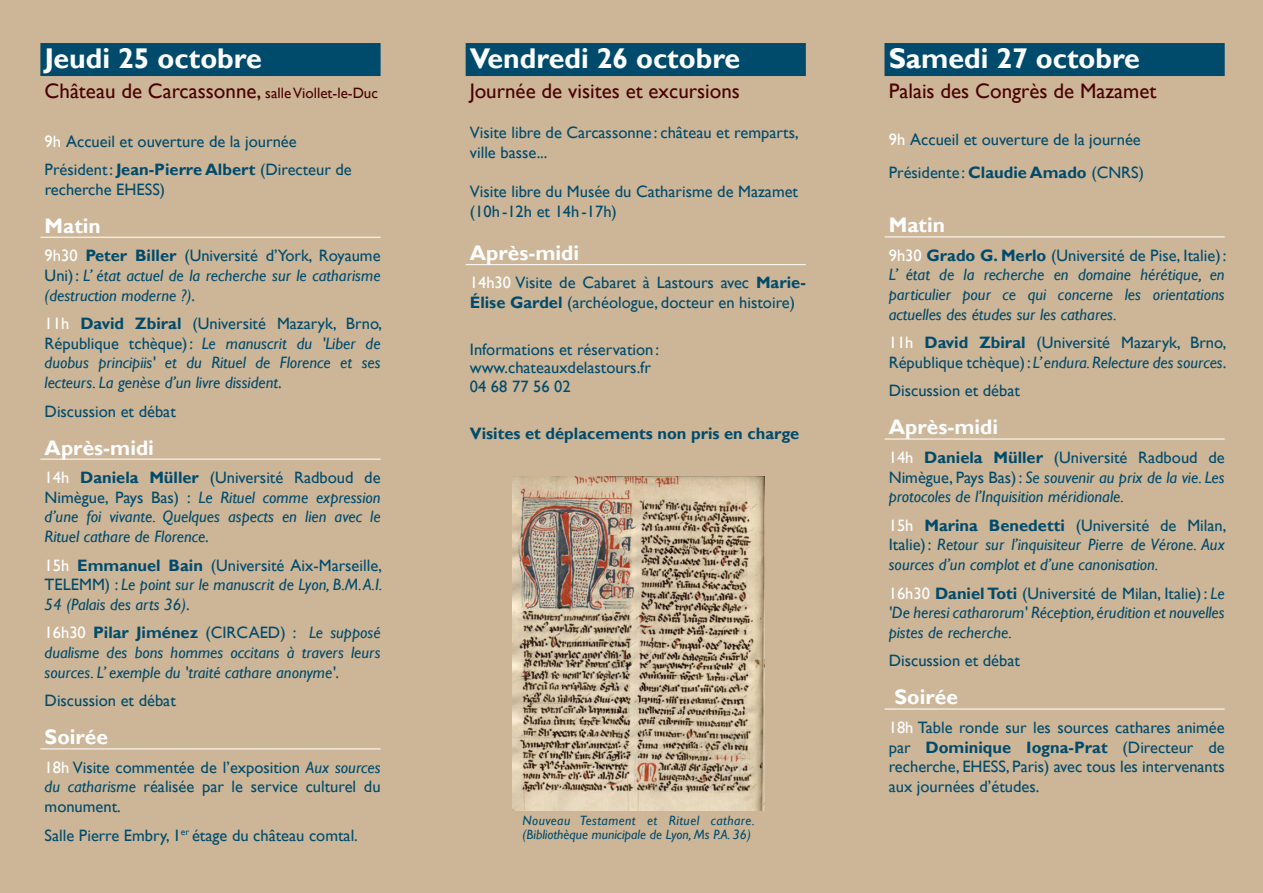
<style>
.page{position:relative;width:1263px;height:893px;background:#cdb698}
.page>*{position:absolute;margin:0;border:0;box-sizing:border-box;transform-origin:0 0}
.t1{font:700 28.5px "Gill Sans";color:#fff}
.t2{font:21px "Gill Sans";color:#490000}
.t3{font:700 21px "Gill Sans";color:#fff}
.t4{font:italic 16.5px/19.8px "Gill Sans";color:#004b6c;text-align:justify}
.t5{font:16.5px/19.8px "Gill Sans";color:#004b6c}
.t6{font:700 16.5px "Gill Sans";color:#004b6c}
.t7{font:italic 13.5px/13.5px "Gill Sans";color:#004b6c}
.s1{font-size:15px}
.s2{color:#fff}
.s3{font-weight:700}
.s4{font-style:normal;color:#fff}
.s5{font-weight:700;font-style:normal}
.s6{font-style:normal}
.s7{font-style:italic}
</style>
<div class="page">
<div style="left:40px;top:43px;width:341px;height:33px;background:#004b6c"></div>
<hr style="left:40px;top:237px;width:341px;height:1px;background:#fff">
<hr style="left:40px;top:459px;width:341px;height:1px;background:#fff">
<hr style="left:40px;top:748px;width:341px;height:1px;background:#fff">
<div style="left:466px;top:43px;width:340px;height:33px;background:#004b6c"></div>
<hr style="left:466px;top:264px;width:340px;height:1px;background:#fff">
<div style="left:884px;top:43px;width:341px;height:33px;background:#004b6c"></div>
<hr style="left:884px;top:237px;width:341px;height:1px;background:#fff">
<hr style="left:884px;top:439px;width:341px;height:1px;background:#fff">
<hr style="left:884px;top:709px;width:341px;height:1px;background:#fff">
<img style="left:512px;top:477px;width:253px;height:334px">
<h1 class="t1" style="left:45px;top:41px;width:219px">Jeudi 25 octobre</h1>
<p class="t2" style="left:45px;top:78px;width:335px">Château de Carcassonne, <span class="s1">salleViollet-le-Duc</span></p>
<p class="t5" style="left:45px;top:127px;width:309px;line-height:28.3px"><span class="s2">9h</span> Accueil et ouverture de la journée<br>Président: <span class="s3">Jean-Pierre Albert</span> (Directeur de</p>
<p class="t5" style="left:45px;top:179px;width:122px">recherche EHESS)</p>
<p class="t3" style="left:45px;top:213px;width:58px">Matin</p>
<p class="t4" style="left:45px;top:246px;width:337px"><span class="s4">9h30</span> <span class="s5">Peter Biller</span> <span class="s6">(Université d’York, Royaume Uni):</span> L’ état actuel de la recherche sur le catharisme (destruction moderne ?)<span class="s6">.</span></p>
<p class="t4" style="left:45px;top:314px;width:339px"><span class="s4">11h</span> <span class="s5">David Zbiral</span> <span class="s6">(Université Mazaryk, Brno, République tchèque):</span> Le manuscrit du 'Liber de duobus principiis' et du Rituel de Florence et ses lecteurs. La genèse d’un livre dissident<span class="s6">.</span></p>
<p class="t5" style="left:45px;top:401px;width:133px">Discussion et débat</p>
<p class="t3" style="left:45px;top:435px;width:111px">Après-midi</p>
<p class="t4" style="left:45px;top:468px;width:337px"><span class="s4">14h</span> <span class="s5">Daniela Müller</span> <span class="s6">(Université Radboud de Nimègue, Pays Bas) :</span> Le Rituel comme expression d’une foi vivante. Quelques aspects en lien avec le Rituel cathare de Florence<span class="s6">.</span></p>
<p class="t4" style="left:45px;top:555px;width:339px"><span class="s4">15h</span> <span class="s5">Emmanuel Bain</span> <span class="s6">(Université Aix-Marseille, TELEMM) :</span> Le point sur le manuscrit de Lyon, B.M. A.I.<br>54 (Palais des arts 36)<span class="s6">.</span></p>
<p class="t4" style="left:45px;top:623px;width:337px"><span class="s4">16h30</span> <span class="s5">Pilar Jiménez</span> <span class="s6">(CIRCAED) :</span> Le supposé dualisme des bons hommes occitans à travers leurs sources. L’ exemple du 'traité cathare anonyme'<span class="s6">.</span></p>
<p class="t5" style="left:45px;top:691px;width:133px">Discussion et débat</p>
<p class="t3" style="left:45px;top:725px;width:65px">Soirée</p>
<p class="t5" style="left:45px;top:757px;width:337px;text-align:justify"><span class="s2">18h</span> Visite commentée de l’exposition <span class="s7">Aux sources du catharisme</span> réalisée par le service culturel du monument.</p>
<p class="t5" style="left:45px;top:825px;width:315px">Salle Pierre Embry, 1<sup>er</sup> étage du château comtal.</p>
<h1 class="t1" style="left:470px;top:41px;width:272px">Vendredi 26 octobre</h1>
<p class="t2" style="left:470px;top:78px;width:272px">Journée de visites et excursions</p>
<p class="t5" style="left:470px;top:123px;width:330px">Visite libre de Carcassonne : château et remparts, ville basse...</p>
<p class="t5" style="left:470px;top:182px;width:330px">Visite libre du Musée du Catharisme de Mazamet (10h -12h et 14h-17h)</p>
<p class="t3" style="left:470px;top:240px;width:111px">Après-midi</p>
<p class="t5" style="left:470px;top:273px;width:337px"><span class="s2">14h30</span> Visite de Cabaret à Lastours avec <span class="s3">Marie-<br>Élise Gardel</span> (archéologue, docteur en histoire)</p>
<p class="t5" style="left:470px;top:341px;width:191px;line-height:17.5px">Informations et réservation: www.chateauxdelastours.fr</p>
<p class="t5" style="left:470px;top:377px;width:102px">04 68 77 56 02</p>
<p class="t6" style="left:470px;top:424px;width:331px">Visites et déplacements non pris en charge</p>
<p class="t7" style="left:523px;top:814px;width:234px">Nouveau Testament et Rituel cathare. (Bibliothèque municipale de Lyon, Ms P.A. 36)</p>
<h1 class="t1" style="left:889px;top:41px;width:253px">Samedi 27 octobre</h1>
<p class="t2" style="left:889px;top:78px;width:269px">Palais des Congrès de Mazamet</p>
<p class="t5" style="left:889px;top:124px;width:257px;line-height:32.5px"><span class="s2">9h</span> Accueil et ouverture de la journée<br>Présidente : <span class="s3">Claudie Amado</span> (CNRS)</p>
<p class="t3" style="left:889px;top:213px;width:58px">Matin</p>
<p class="t4" style="left:889px;top:245px;width:339px"><span class="s4">9h30</span> <span class="s5">Grado G. Merlo</span> <span class="s6">(Université de Pise, Italie):<br></span>L’ état de la recherche en domaine hérétique, en particulier pour ce qui concerne les orientations actuelles des études sur les cathares.</p>
<p class="t5" style="left:889px;top:333px;width:339px"><span class="s2">11h</span> <span class="s3">David Zbiral</span> (Université Mazaryk, Brno,<br>République tchèque): <span class="s7">L’ endura. Relecture des sources</span>.</p>
<p class="t5" style="left:889px;top:381px;width:133px">Discussion et débat</p>
<p class="t3" style="left:889px;top:415px;width:111px">Après-midi</p>
<p class="t4" style="left:889px;top:447px;width:337px"><span class="s4">14h</span> <span class="s5">Daniela Müller</span> <span class="s6">(Université Radboud de Nimègue, Pays Bas):</span> Se souvenir au prix de la vie. Les protocoles de l’Inquisition méridionale.</p>
<p class="t4" style="left:889px;top:515px;width:339px"><span class="s4">15h</span> <span class="s5">Marina Benedetti</span> <span class="s6">(Université de Milan, Italie):</span> Retour sur l’inquisiteur Pierre de Vérone. Aux sources d’un complot et d’une canonisation.</p>
<p class="t4" style="left:889px;top:583px;width:337px"><span class="s4">16h30</span> <span class="s5">Daniel Toti</span> <span class="s6">(Université de Milan, Italie):</span> Le 'De heresi catharorum' Réception, érudition et nouvelles pistes de recherche.</p>
<p class="t5" style="left:889px;top:651px;width:133px">Discussion et débat</p>
<p class="t3" style="left:894px;top:685px;width:65px">Soirée</p>
<p class="t5" style="left:889px;top:717px;width:337px;text-align:justify"><span class="s2">18h</span> Table ronde sur les sources cathares animée par <span class="s3">Dominique Iogna-Prat</span> (Directeur de recherche, EHESS, Paris) avec tous les intervenants aux journées d’études.</p>
</div>
